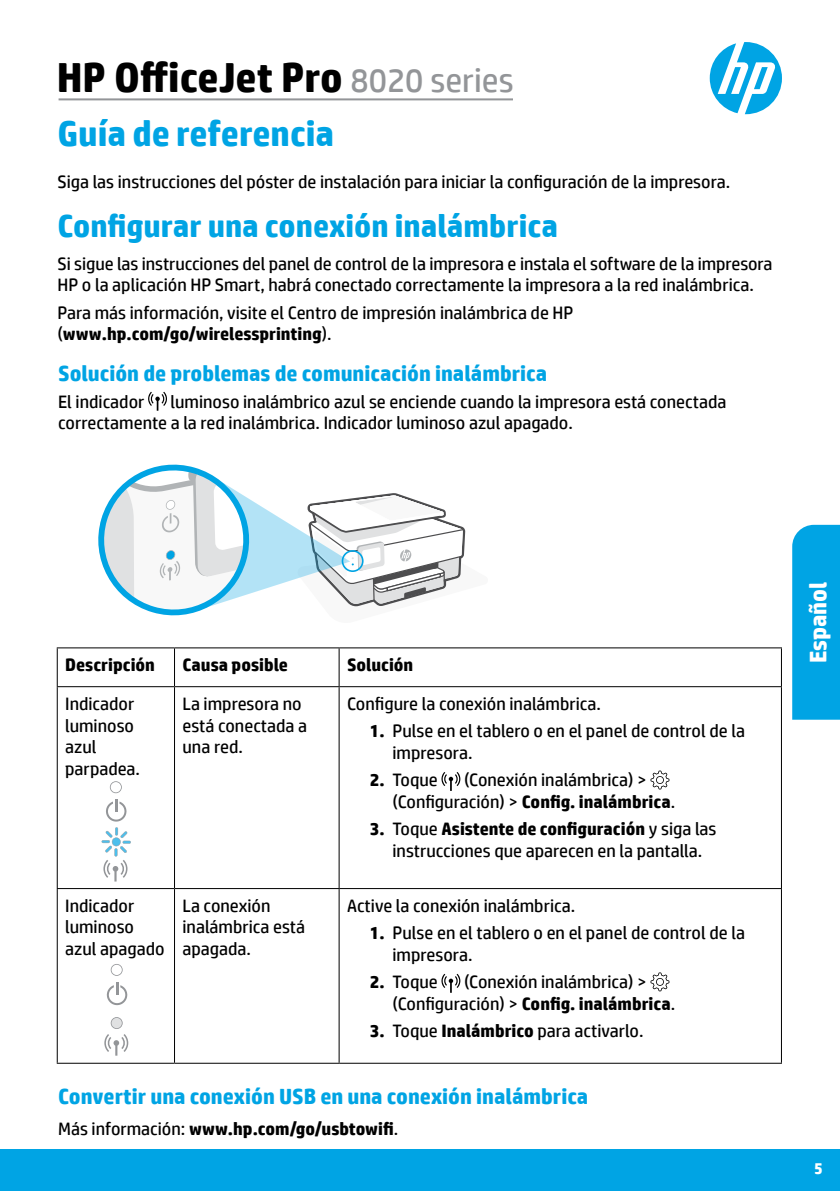
<style>
.page{position:relative;width:840px;height:1191px;background:#fff}
.page>*{position:absolute;margin:0;border:0;box-sizing:border-box;transform-origin:0 0}
.t1{font:700 42px "HP Simplified";color:#000}
.t2{font:700 36px "HP Simplified";color:#00a4e4}
.t3{font:700 32px "HP Simplified";color:#00a4e4}
.t4{font:700 24px "HP Simplified";color:#fff}
.t5{font:700 22px "HP Simplified";color:#00a4e4}
.t6{font:18px/21.6px "HP Simplified";color:#000}
.t7{font:700 18px "HP Simplified";color:#000}
.t8{font:700 16px "HP Simplified";color:#fff}
.s1{font-weight:400;font-size:34px;color:#939598}
.s2{font-weight:700}
.s3{font-weight:400}
</style>
<div class="page">
<hr style="left:59px;top:98px;width:453px;height:2px;background:#939598">
<svg style="left:709px;top:42px;width:72px;height:72px"></svg>
<div style="left:792px;top:525px;width:47px;height:194px;background:#00a4e4"></div>
<hr style="left:57px;top:687px;width:1px;height:201px;background:#000">
<hr style="left:174px;top:687px;width:1px;height:201px;background:#000">
<hr style="left:338px;top:687px;width:1px;height:201px;background:#000">
<hr style="left:780px;top:687px;width:1px;height:201px;background:#000">
<hr style="left:57px;top:888px;width:117px;height:1px;background:#000">
<hr style="left:57px;top:889px;width:1px;height:173px;background:#000">
<hr style="left:174px;top:888px;width:165px;height:1px;background:#000">
<hr style="left:174px;top:889px;width:1px;height:173px;background:#000">
<hr style="left:339px;top:888px;width:442px;height:1px;background:#000">
<hr style="left:338px;top:889px;width:1px;height:173px;background:#000">
<hr style="left:780px;top:889px;width:1px;height:173px;background:#000">
<hr style="left:57px;top:1062px;width:117px;height:1px;background:#000">
<hr style="left:174px;top:1062px;width:165px;height:1px;background:#000">
<hr style="left:339px;top:1062px;width:442px;height:1px;background:#000">
<hr style="left:57px;top:647px;width:117px;height:1px;background:#000">
<hr style="left:57px;top:648px;width:1px;height:38px;background:#000">
<hr style="left:174px;top:647px;width:165px;height:1px;background:#000">
<hr style="left:174px;top:648px;width:1px;height:38px;background:#000">
<hr style="left:339px;top:647px;width:442px;height:1px;background:#000">
<hr style="left:338px;top:648px;width:1px;height:38px;background:#000">
<hr style="left:780px;top:648px;width:1px;height:38px;background:#000">
<hr style="left:57px;top:686px;width:117px;height:1px;background:#000">
<hr style="left:174px;top:686px;width:165px;height:1px;background:#000">
<hr style="left:339px;top:686px;width:442px;height:1px;background:#000">
<svg style="left:441px;top:772px;width:19px;height:19px"></svg>
<svg style="left:650px;top:770px;width:19px;height:19px"></svg>
<svg style="left:441px;top:973px;width:19px;height:19px"></svg>
<svg style="left:650px;top:972px;width:19px;height:19px"></svg>
<svg style="left:148px;top:392px;width:19px;height:19px"></svg>
<div style="left:0;top:1149px;width:839px;height:42px;background:#00a4e4"></div>
<svg style="left:98px;top:464px;width:368px;height:152px"></svg>
<svg style="left:106px;top:799px;width:20px;height:22px"></svg>
<svg style="left:110px;top:781px;width:12px;height:12px"></svg>
<svg style="left:101px;top:827px;width:30px;height:54px"></svg>
<svg style="left:107px;top:982px;width:20px;height:23px"></svg>
<svg style="left:111px;top:964px;width:12px;height:11px"></svg>
<svg style="left:104px;top:1017px;width:24px;height:38px"></svg>
<h1 class="t1" style="left:57px;top:50px;width:458px">HP OfficeJet Pro <span class="s1">8020 series</span></h1>
<h2 class="t2" style="left:57px;top:110px;width:278px">Guía de referencia</h2>
<p class="t6" style="left:57px;top:171px;width:674px">Siga las instrucciones del póster de instalación para iniciar la configuración de la impresora.</p>
<h3 class="t3" style="left:57px;top:205px;width:501px">Configurar una conexión inalámbrica</h3>
<p class="t6" style="left:57px;top:252px;width:716px">Si sigue las instrucciones del panel de control de la impresora e instala el software de la impresora<br>HP o la aplicación HP Smart, habrá conectado correctamente la impresora a la red inalámbrica.</p>
<p class="t6" style="left:57px;top:301px;width:517px">Para más información, visite el Centro de impresión inalámbrica de HP (<span class="s2">www.hp.com/go/wirelessprinting</span>).</p>
<p class="t5" style="left:58px;top:358px;width:490px">Solución de problemas de comunicación inalámbrica</p>
<p class="t6" style="left:58px;top:390px;width:88px">El indicador</p>
<p class="t6" style="left:58px;top:390px;width:669px;text-indent:112px">luminoso inalámbrico azul se enciende cuando la impresora está conectada correctamente a la red inalámbrica. Indicador luminoso azul apagado.</p>
<p class="t7" style="left:65px;top:653px;width:91px">Descripción</p>
<p class="t7" style="left:182px;top:653px;width:107px">Causa posible</p>
<p class="t7" style="left:347px;top:653px;width:68px">Solución</p>
<p class="t6" style="left:65px;top:692px;width:76px">Indicador luminoso azul parpadea.</p>
<p class="t6" style="left:182px;top:692px;width:126px">La impresora no está conectada a una red.</p>
<p class="t6" style="left:347px;top:692px;width:255px">Configure la conexión inalámbrica.</p>
<p class="t6" style="left:392px;top:720px;width:354px;text-indent:-23px"><span class="s2">1.</span> Pulse en el tablero o en el panel de control de la impresora.</p>
<p class="t6" style="left:369px;top:769px;width:69px"><span class="s2">2.</span> Toque</p>
<p class="t6" style="left:392px;top:769px;width:284px;text-indent:71px">(Conexión inalámbrica) &gt; (Configuración) &gt; <span class="s2">Config. inalámbrica</span>.</p>
<p class="t6" style="left:369px;top:817px;width:348px;text-align:center"><span class="s2">3.</span> Toque <span class="s2">Asistente de configuración</span> y siga las instrucciones que aparecen en la pantalla.</p>
<p class="t6" style="left:65px;top:894px;width:101px">Indicador luminoso azul apagado</p>
<p class="t6" style="left:182px;top:894px;width:124px">La conexión inalámbrica está apagada.</p>
<p class="t6" style="left:347px;top:894px;width:229px">Active la conexión inalámbrica.</p>
<p class="t6" style="left:392px;top:921px;width:354px;text-indent:-23px"><span class="s2">1.</span> Pulse en el tablero o en el panel de control de la impresora.</p>
<p class="t6" style="left:369px;top:970px;width:69px"><span class="s2">2.</span> Toque</p>
<p class="t6" style="left:392px;top:970px;width:284px;text-indent:71px">(Conexión inalámbrica) &gt; (Configuración) &gt; <span class="s2">Config. inalámbrica</span>.</p>
<p class="t6" style="left:369px;top:1019px;width:275px"><span class="s2">3.</span> Toque <span class="s2">Inalámbrico</span> para activarlo.</p>
<p class="t5" style="left:58px;top:1082px;width:531px">Convertir una conexión USB en una conexión inalámbrica</p>
<p class="t7" style="left:58px;top:1116px;width:341px"><span class="s3">Más información:</span> www.hp.com/go/usbtowifi<span class="s3">.</span></p>
<h3 class="t4" style="left:802px;top:663px;width:83px;rotate:-90deg">Español</h3>
<p class="t8" style="left:813px;top:1157px;width:10px">5</p>
</div>
